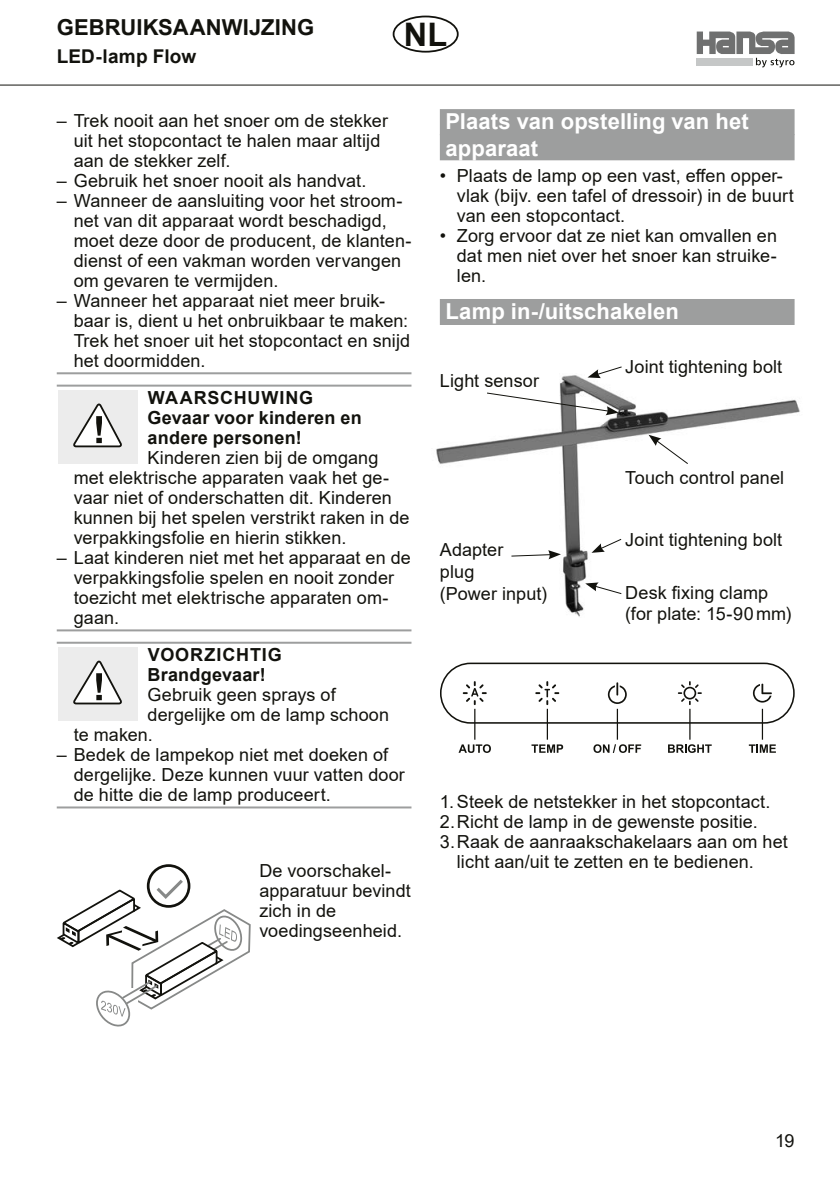
<style>
.page{position:relative;width:840px;height:1191px;background:#fff}
.page>*{position:absolute;margin:0;border:0;box-sizing:border-box;transform-origin:0 0}
.t1{font:700 32.4px "Arial";color:#12120d}
.Überschrift_2-zeilig{font:700 22px/26.4px "Arial";letter-spacing:.005em;color:#fff}
.D_01_Überschrift_1{font:700 22px "Arial";letter-spacing:.005em;color:#fff}
.t2{font:700 22px "Arial";letter-spacing:.005em;color:#12120d}
.t3{font:700 19px "Arial";letter-spacing:.01em;color:#12120d}
.D_08_Handlung{font:18px/20px "Arial";letter-spacing:.005em;color:#12120d}
.D_12_Sicherheit_-_unten{font:18px/20px "Arial";letter-spacing:.005em;color:#12120d}
.D_10_Sicherheit_-_oben{font:700 18px/20px "Arial";letter-spacing:.015em;color:#12120d}
</style>
<div class="page">
<hr style="left:0;top:85px;width:839px;height:1px;background:#12120d">
<div style="left:392px;top:16px;width:66px;height:37px;border:2px solid #12120d;border-radius:50%"></div>
<svg style="left:696px;top:32px;width:98px;height:35px"></svg>
<hr style="left:57px;top:372px;width:354px;height:2px;background:#9d9e9e">
<hr style="left:57px;top:384px;width:354px;height:2px;background:#9d9e9e">
<hr style="left:57px;top:629px;width:354px;height:2px;background:#9d9e9e">
<hr style="left:57px;top:641px;width:354px;height:2px;background:#9d9e9e">
<hr style="left:57px;top:806px;width:354px;height:2px;background:#9d9e9e">
<div style="left:58px;top:390px;width:79px;height:74px;background:#ececec"></div>
<svg style="left:74px;top:403px;width:48px;height:45px"></svg>
<div style="left:58px;top:647px;width:79px;height:74px;background:#ececec"></div>
<svg style="left:74px;top:660px;width:48px;height:45px"></svg>
<div style="left:439px;top:109px;width:355px;height:26px;background:#9d9e9e"></div>
<div style="left:439px;top:134px;width:355px;height:26px;background:#9d9e9e"></div>
<div style="left:439px;top:299px;width:355px;height:26px;background:#9d9e9e"></div>
<div style="left:147px;top:864px;width:43px;height:43px;border:3px solid #12120d;border-radius:50%"></div>
<svg style="left:57px;top:876px;width:193px;height:150px"></svg>
<svg style="left:535px;top:681px;width:24px;height:24px"></svg>
<svg style="left:462px;top:681px;width:24px;height:24px"></svg>
<svg style="left:607px;top:682px;width:19px;height:22px"></svg>
<svg style="left:677px;top:681px;width:24px;height:24px"></svg>
<svg style="left:752px;top:683px;width:19px;height:19px"></svg>
<div style="left:439px;top:662px;width:355px;height:61px;border:2px solid #12120d;border-radius:30px"></div>
<svg style="left:458px;top:744px;width:32px;height:9px"></svg>
<svg style="left:531px;top:744px;width:32px;height:9px"></svg>
<svg style="left:593px;top:744px;width:47px;height:9px"></svg>
<svg style="left:668px;top:744px;width:43px;height:9px"></svg>
<svg style="left:748px;top:744px;width:27px;height:9px"></svg>
<hr style="left:474px;top:709px;width:1px;height:30px;background:#12120d">
<hr style="left:546px;top:709px;width:1px;height:30px;background:#12120d">
<hr style="left:616px;top:709px;width:1px;height:30px;background:#12120d">
<hr style="left:689px;top:709px;width:1px;height:30px;background:#12120d">
<hr style="left:761px;top:709px;width:1px;height:30px;background:#12120d">
<img style="left:436px;top:375px;width:364px;height:242px">
<svg style="left:585px;top:582px;width:37px;height:13px"></svg>
<svg style="left:591px;top:538px;width:31px;height:15px"></svg>
<svg style="left:510px;top:550px;width:50px;height:9px"></svg>
<svg style="left:648px;top:435px;width:40px;height:30px"></svg>
<svg style="left:485px;top:392px;width:133px;height:23px"></svg>
<svg style="left:587px;top:366px;width:35px;height:12px"></svg>
<p class="t2" style="left:57px;top:12px;width:259px">GEBRUIKSAANWIJZING</p>
<h1 class="t1" style="left:403px;top:11px;width:45px">NL</h1>
<p class="t3" style="left:57px;top:43px;width:141px">LED-lamp Flow</p>
<p class="D_08_Handlung" style="left:74px;top:110px;width:315px;text-indent:-17px">– Trek nooit aan het snoer om de stekker uit het stopcontact te halen maar altijd aan de stekker zelf.</p>
<p class="D_08_Handlung" style="left:57px;top:170px;width:311px">– Gebruik het snoer nooit als handvat.</p>
<p class="D_08_Handlung" style="left:74px;top:190px;width:339px;text-indent:-17px">– Wanneer de aansluiting voor het stroom&shy;net van dit apparaat wordt beschadigd, moet deze door de producent, de klanten&shy;dienst of een vakman worden vervangen om gevaren te vermijden.</p>
<p class="D_12_Sicherheit_-_unten" style="left:74px;top:290px;width:338px;text-indent:-17px">– Wanneer het apparaat niet meer bruik&shy;baar is, dient u het onbruikbaar te maken:<br>Trek het snoer uit het stopcontact en snijd het doormidden.</p>
<p class="D_10_Sicherheit_-_oben" style="left:147px;top:387px;width:215px">WAARSCHUWING<br>Gevaar voor kinderen en andere personen!</p>
<p class="D_08_Handlung" style="left:74px;top:447px;width:337px;text-indent:74px">Kinderen zien bij de omgang met elektrische apparaten vaak het ge&shy;vaar niet of onderschatten dit. Kinderen kunnen bij het spelen verstrikt raken in de verpakkingsfolie en hierin stikken.</p>
<p class="D_12_Sicherheit_-_unten" style="left:74px;top:547px;width:338px;text-indent:-17px">– Laat kinderen niet met het apparaat en de verpakkingsfolie spelen en nooit zonder toezicht met elektrische apparaten om&shy;gaan.</p>
<p class="D_10_Sicherheit_-_oben" style="left:147px;top:644px;width:136px">VOORZICHTIG<br>Brandgevaar!</p>
<p class="D_08_Handlung" style="left:147px;top:684px;width:189px">Gebruik geen sprays of</p>
<p class="D_08_Handlung" style="left:147px;top:704px;width:243px">dergelijke om de lamp schoon</p>
<p class="D_08_Handlung" style="left:74px;top:724px;width:81px">te maken.</p>
<p class="D_12_Sicherheit_-_unten" style="left:74px;top:744px;width:332px;text-indent:-17px">– Bedek de lampekop niet met doeken of dergelijke. Deze kunnen vuur vatten door de hitte die de lamp produceert.</p>
<p class="D_08_Handlung" style="left:259px;top:861px;width:153px">De voorschakel&shy;apparatuur bevindt zich in de voedingseenheid.</p>
<p class="Überschrift_2-zeilig" style="left:445px;top:109px;width:304px">Plaats van opstelling van het apparaat</p>
<p class="D_08_Handlung" style="left:456px;top:165px;width:338px;text-indent:-17px">• Plaats de lamp op een vast, effen opper&shy;vlak (bijv. een tafel of dressoir) in de buurt van een stopcontact.</p>
<p class="D_08_Handlung" style="left:456px;top:225px;width:321px;text-align:justify;text-indent:-17px">• Zorg ervoor dat ze niet kan omvallen en dat men niet over het snoer kan struike&shy;len.</p>
<p class="D_01_Überschrift_1" style="left:445px;top:296px;width:235px">Lamp in-/uitschakelen</p>
<p class="D_08_Handlung" style="left:439px;top:370px;width:101px">Light sensor</p>
<p class="D_08_Handlung" style="left:439px;top:540px;width:65px">Adapter</p>
<p class="D_08_Handlung" style="left:439px;top:561px;width:36px">plug</p>
<p class="D_08_Handlung" style="left:439px;top:583px;width:108px">(Power input)</p>
<p class="D_08_Handlung" style="left:625px;top:357px;width:158px">Joint tightening bolt</p>
<p class="D_08_Handlung" style="left:625px;top:467px;width:160px">Touch control panel</p>
<p class="D_08_Handlung" style="left:625px;top:529px;width:158px">Joint tightening bolt</p>
<p class="D_08_Handlung" style="left:625px;top:582px;width:144px">Desk fixing clamp</p>
<p class="D_08_Handlung" style="left:625px;top:604px;width:167px">(for plate: 15-90mm)</p>
<p class="D_08_Handlung" style="left:439px;top:792px;width:332px">1.Steek de netstekker in het stopcontact.</p>
<p class="D_08_Handlung" style="left:439px;top:812px;width:319px">2.Richt de lamp in de gewenste positie.</p>
<p class="D_08_Handlung" style="left:456px;top:832px;width:332px;text-indent:-17px">3.Raak de aanraakschakelaars aan om het licht aan/uit te zetten en te bedienen.</p>
<p class="D_08_Handlung" style="left:774px;top:1131px;width:21px">19</p>
</div>
